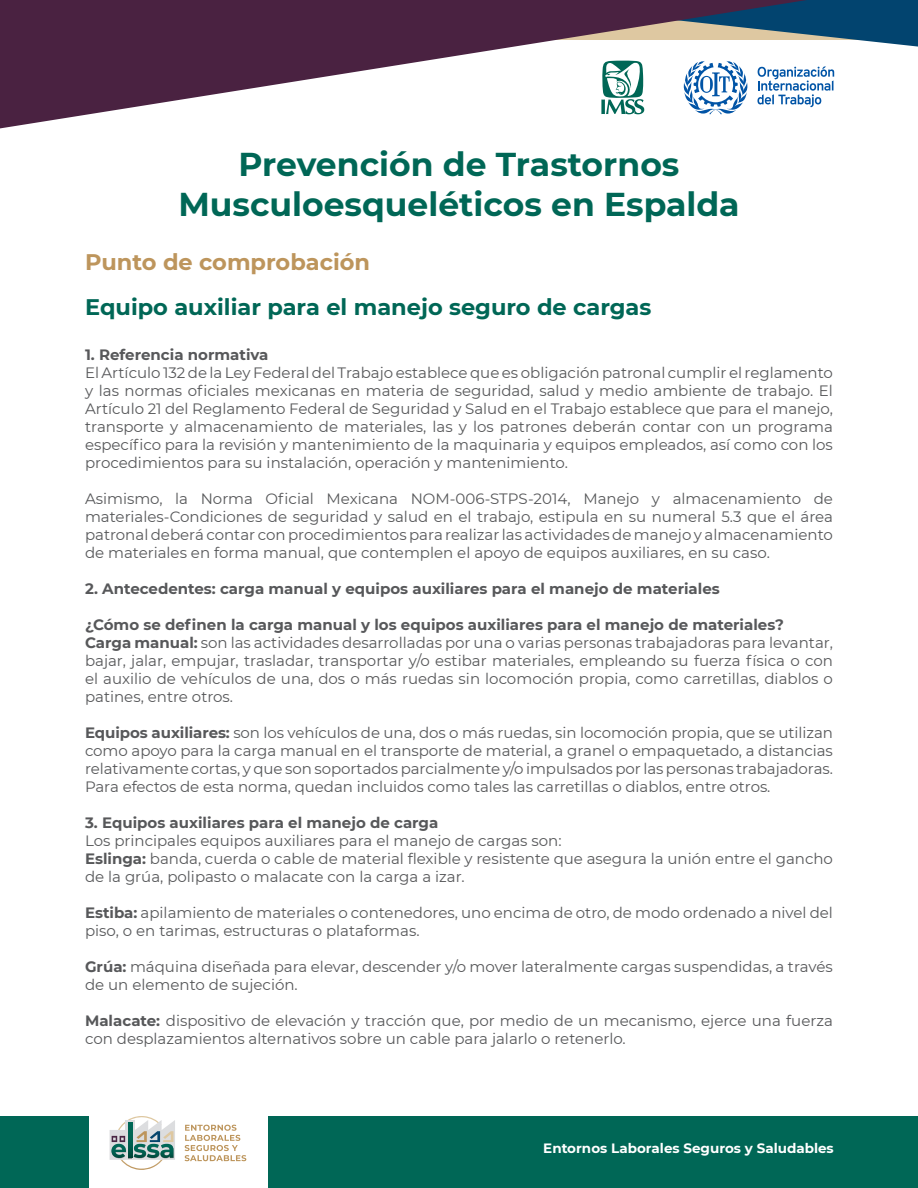
<style>
.page{position:relative;width:918px;height:1188px;background:#fff}
.page>*{position:absolute;margin:0;border:0;box-sizing:border-box;transform-origin:0 0}
.t1{font:700 33px/39.6px "Montserrat";color:#006756;text-align:center}
.t2{font:700 22.5px "Montserrat";color:#006756}
.t3{font:700 22.5px "Montserrat";color:#bd955c}
.t4{font:15px/18px "Montserrat";color:#57585a}
.t5{font:700 15px "Montserrat";color:#57585a}
.t6{font:700 13.5px "Montserrat";color:#fff}
.s1{font-weight:700}
</style>
<div class="page">
<div style="left:268px;top:1116px;width:650px;height:72px;background:#006756"></div>
<div style="left:0;top:1116px;width:88px;height:72px;background:#006756"></div>
<svg style="left:0;top:0;width:918px;height:129px"></svg>
<svg style="left:185px;top:1125px;width:61px;height:36px"></svg>
<svg style="left:110px;top:1116px;width:65px;height:54px"></svg>
<h1 class="t1" style="left:178px;top:143px;width:563px">Prevención de Trastornos<br>Musculoesqueléticos en Espalda</h1>
<h2 class="t3" style="left:85px;top:246px;width:287px">Punto de comprobación</h2>
<h2 class="t2" style="left:85px;top:291px;width:568px">Equipo auxiliar para el manejo seguro de cargas</h2>
<p class="t5" style="left:85px;top:344px;width:185px">1. Referencia normativa</p>
<p class="t4" style="left:85px;top:363px;width:749px;text-align:justify">El Artículo 132 de la Ley Federal del Trabajo establece que es obligación patronal cumplir el reglamento y las normas oficiales mexicanas en materia de seguridad, salud y medio ambiente de trabajo. El Artículo 21 del Reglamento Federal de Seguridad y Salud en el Trabajo establece que para el manejo, transporte y almacenamiento de materiales, las y los patrones deberán contar con un programa específico para la revisión y mantenimiento de la maquinaria y equipos empleados, así como con los procedimientos para su instalación, operación y mantenimiento.</p>
<p class="t4" style="left:85px;top:489px;width:749px;text-align:justify">Asimismo, la Norma Oficial Mexicana NOM-006-STPS-2014, Manejo y almacenamiento de materiales-Condiciones de seguridad y salud en el trabajo, estipula en su numeral 5.3 que el área patronal deberá contar con procedimientos para realizar las actividades de manejo y almacenamiento de materiales en forma manual, que contemplen el apoyo de equipos auxiliares, en su caso.</p>
<p class="t5" style="left:85px;top:578px;width:636px">2. Antecedentes: carga manual y equipos auxiliares para el manejo de materiales</p>
<p class="t4" style="left:85px;top:615px;width:749px"><span class="s1">¿Cómo se definen la carga manual y los equipos auxiliares para el manejo de materiales?<br>Carga manual:</span> son las actividades desarrolladas por una o varias personas trabajadoras para levantar, bajar, jalar, empujar, trasladar, transportar y/o estibar materiales, empleando su fuerza física o con el auxilio de vehículos de una, dos o más ruedas sin locomoción propia, como carretillas, diablos o patines, entre otros.</p>
<p class="t4" style="left:85px;top:723px;width:749px;text-align:justify"><span class="s1">Equipos auxiliares:</span> son los vehículos de una, dos o más ruedas, sin locomoción propia, que se utilizan como apoyo para la carga manual en el transporte de material, a granel o empaquetado, a distancias relativamente cortas, y que son soportados parcialmente y/o impulsados por las personas trabajadoras.<br>Para efectos de esta norma, quedan incluidos como tales las carretillas o diablos, entre otros.</p>
<p class="t5" style="left:85px;top:812px;width:355px">3. Equipos auxiliares para el manejo de carga</p>
<p class="t4" style="left:85px;top:831px;width:749px">Los principales equipos auxiliares para el manejo de cargas son:<br><span class="s1">Eslinga:</span> banda, cuerda o cable de material flexible y resistente que asegura la unión entre el gancho de la grúa, polipasto o malacate con la carga a izar.</p>
<p class="t4" style="left:85px;top:903px;width:749px"><span class="s1">Estiba:</span> apilamiento de materiales o contenedores, uno encima de otro, de modo ordenado a nivel del piso, o en tarimas, estructuras o plataformas.</p>
<p class="t4" style="left:85px;top:957px;width:749px"><span class="s1">Grúa:</span> máquina diseñada para elevar, descender y/o mover lateralmente cargas suspendidas, a través de un elemento de sujeción.</p>
<p class="t4" style="left:85px;top:1011px;width:749px"><span class="s1">Malacate:</span> dispositivo de elevación y tracción que, por medio de un mecanismo, ejerce una fuerza con desplazamientos alternativos sobre un cable para jalarlo o retenerlo.</p>
<p class="t6" style="left:543px;top:1138px;width:292px">Entornos Laborales Seguros y Saludables</p>
</div>
